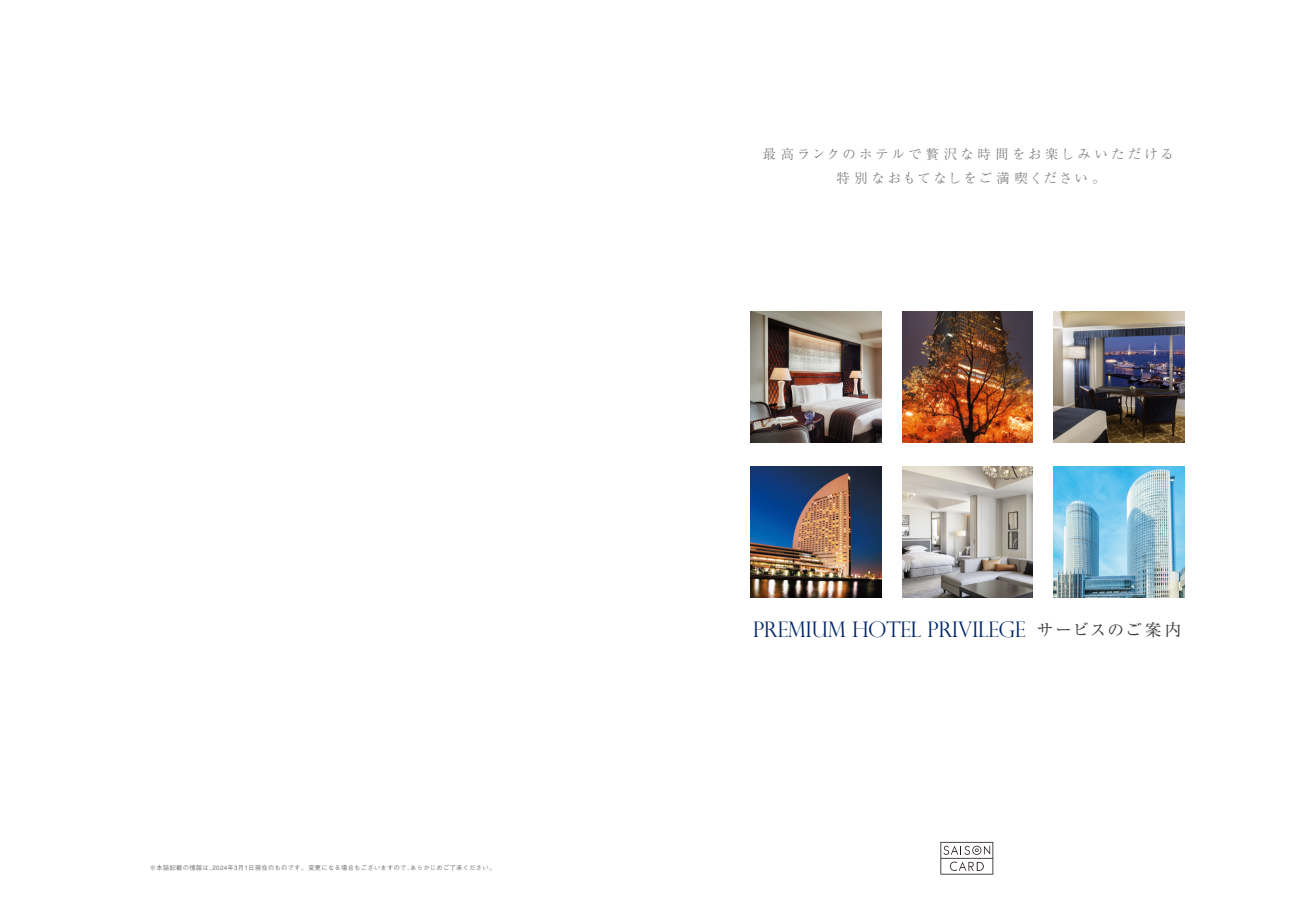
<style>
.page{position:relative;width:1290px;height:911px;background:#fff}
.page>*{position:absolute;margin:0;border:0;box-sizing:border-box;transform-origin:0 0}
.t1{font:300 21.38px "Perpetua Titling";letter-spacing:-.025em;color:#002666}
.t2{font:300 13.38px/24.2px "Ryumin Pro";letter-spacing:.23em;color:#727171;text-align:center}
.t3{font:500 6.25px "Gothic BBB";letter-spacing:.05em;color:#727171}
.s1{font-family:"Ryumin Pro";font-weight:400;font-size:16.62px;color:#3e3a39}
</style>
<div class="page">
<svg style="left:940px;top:842px;width:53px;height:32px"></svg>
<img style="left:902px;top:311px;width:131px;height:131px">
<img style="left:751px;top:311px;width:130px;height:131px">
<img style="left:1053px;top:466px;width:131px;height:131px">
<img style="left:1053px;top:311px;width:131px;height:131px">
<img style="left:902px;top:466px;width:131px;height:131px">
<img style="left:751px;top:466px;width:130px;height:131px">
<p class="t3" style="left:150px;top:864px;width:347px">※本誌記載の情報は、2024年3月1日現在のものです。 変更になる場合もございますので、あらかじめご了承ください。</p>
<h2 class="t2" style="left:763px;top:140px;width:413px">最高ランクのホテルで贅沢な時間をお楽しみいただける特別なおもてなしをご満喫ください。</h2>
<h1 class="t1" style="left:753px;top:617px;width:430px">PREMIUM HOTEL PRIVILEGE <span class="s1">サービスのご案内</span></h1>
</div>
